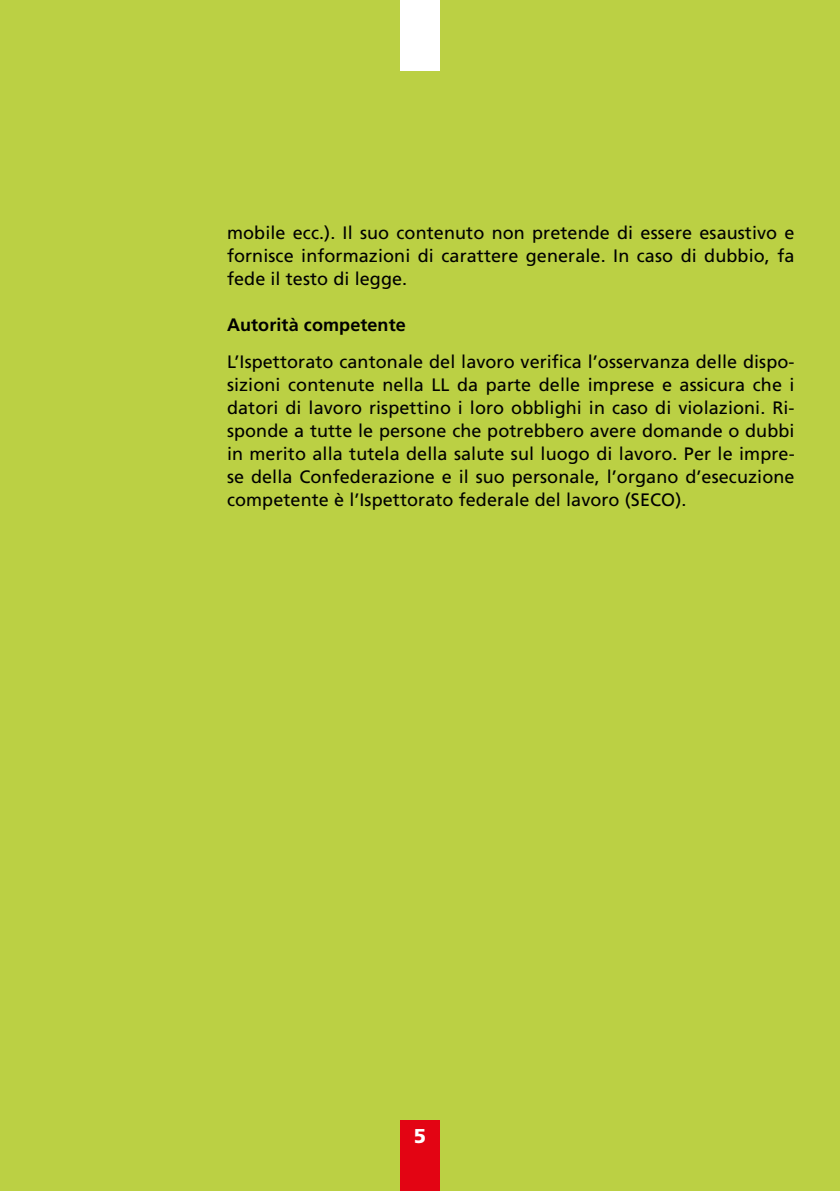
<style>
.page{position:relative;width:840px;height:1191px;background:#fff}
.page>*{position:absolute;margin:0;border:0;box-sizing:border-box;transform-origin:0 0}
.t1{font:900 20px "Frutiger LT Pro";color:#fff}
.t2{font:18px/23px "Frutiger LT Pro";letter-spacing:.005em;color:#000;text-align:justify}
.t3{font:700 18px "Frutiger LT Pro";letter-spacing:.005em;color:#000}
</style>
<div class="page">
<div style="left:0;top:0;width:839px;height:1191px;background:#bbd044"></div>
<div style="left:400px;top:0;width:39px;height:71px;background:#fff"></div>
<div style="left:400px;top:1120px;width:39px;height:71px;background:#e30413"></div>
<p class="t2" style="left:227px;top:221px;width:568px">mobile ecc.). Il suo contenuto non pretende di essere esaustivo e fornisce informazioni di carattere generale. In caso di dubbio, fa fede il testo di legge.</p>
<p class="t3" style="left:227px;top:314px;width:180px">Autorità competente</p>
<p class="t2" style="left:227px;top:350px;width:569px">L’Ispettorato cantonale del lavoro verifica l’osservanza delle dispo&shy;sizioni contenute nella LL da parte delle imprese e assicura che i datori di lavoro rispettino i loro obblighi in caso di violazioni. Ri&shy;sponde a tutte le persone che potrebbero avere domande o dubbi in merito alla tutela della salute sul luogo di lavoro. Per le impre&shy;se della Confederazione e il suo personale, l’organo d’esecuzione competente è l’Ispettorato federale del lavoro (SECO).</p>
<p class="t1" style="left:413px;top:1124px;width:14px">5</p>
</div>
